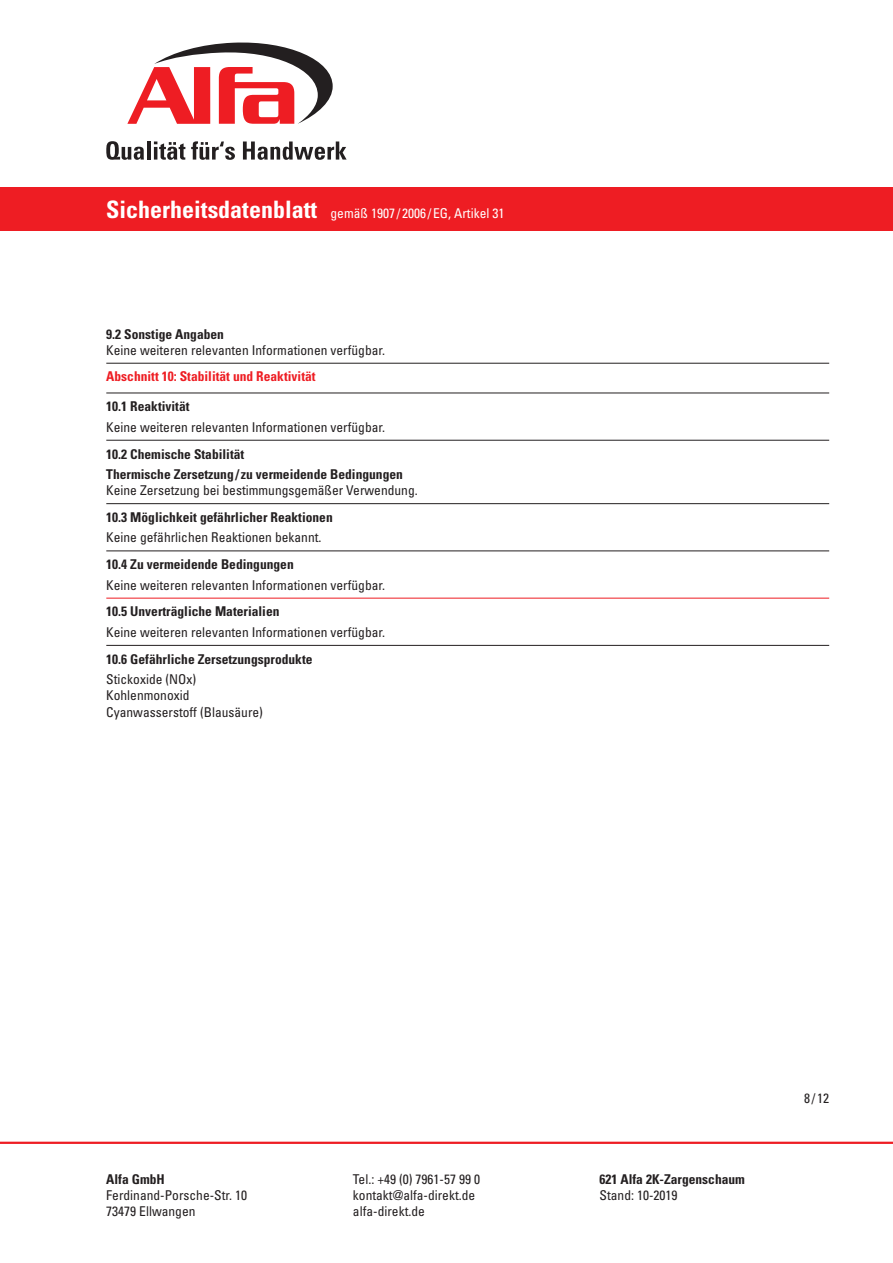
<style>
.page{position:relative;width:893px;height:1263px;background:#fff}
.page>*{position:absolute;margin:0;border:0;box-sizing:border-box;transform-origin:0 0}
.t1{font:condensed 13.5px/16.2px "Univers LT Std";color:#231f20}
.t2{font:700 condensed 13.5px/20.4px "Univers LT Std";color:#231f20}
.t3{font:condensed 13.5px "Univers LT Std";color:#fff}
.t4{font:700 condensed 13.5px "Univers LT Std";color:#ee1d23}
.s1{font-weight:700;font-size:24px}
</style>
<div class="page">
<hr style="left:0;top:1142px;width:893px;height:2px;background:#ee1d23">
<div style="left:0;top:187px;width:893px;height:44px;background:#ee1d23"></div>
<svg style="left:106px;top:141px;width:38px;height:19px"></svg>
<hr style="left:147px;top:141px;width:3px;height:19px;background:#231f20">
<svg style="left:154px;top:141px;width:31px;height:19px"></svg>
<svg style="left:191px;top:141px;width:44px;height:19px"></svg>
<svg style="left:243px;top:141px;width:104px;height:19px"></svg>
<svg style="left:127px;top:42px;width:206px;height:82px"></svg>
<hr style="left:106px;top:363px;width:723px;height:1px;background:#231f20">
<hr style="left:106px;top:645px;width:723px;height:1px;background:#231f20">
<hr style="left:106px;top:393px;width:723px;height:1px;background:#231f20">
<hr style="left:106px;top:440px;width:723px;height:1px;background:#231f20">
<hr style="left:106px;top:503px;width:723px;height:1px;background:#231f20">
<hr style="left:106px;top:551px;width:723px;height:1px;background:#231f20">
<hr style="left:106px;top:598px;width:723px;height:1px;background:#ee1d23">
<p class="t3" style="left:106px;top:205px;width:400px"><span class="s1">Sicherheitsdatenblatt</span> gemäß 1907 / 2006 /EG, Artikel 31</p>
<p class="t2" style="left:106px;top:323px;width:119px">9.2 Sonstige Angaben</p>
<p class="t1" style="left:106px;top:342px;width:280px">Keine weiteren relevanten Informationen verfügbar.</p>
<p class="t4" style="left:106px;top:368px;width:211px">Abschnitt 10: Stabilität und Reaktivität</p>
<p class="t2" style="left:106px;top:396px;width:85px">10.1 Reaktivität</p>
<p class="t1" style="left:106px;top:419px;width:280px">Keine weiteren relevanten Informationen verfügbar.</p>
<p class="t2" style="left:106px;top:443px;width:298px">10.2 Chemische Stabilität<br>Thermische Zersetzung /zu vermeidende Bedingungen</p>
<p class="t1" style="left:106px;top:482px;width:313px">Keine Zersetzung bei bestimmungsgemäßer Verwendung.</p>
<p class="t2" style="left:106px;top:507px;width:228px">10.3 Möglichkeit gefährlicher Reaktionen</p>
<p class="t1" style="left:106px;top:529px;width:217px">Keine gefährlichen Reaktionen bekannt.</p>
<p class="t2" style="left:106px;top:554px;width:189px">10.4 Zu vermeidende Bedingungen</p>
<p class="t1" style="left:106px;top:576px;width:280px">Keine weiteren relevanten Informationen verfügbar.</p>
<p class="t2" style="left:106px;top:601px;width:175px">10.5 Unverträgliche Materialien</p>
<p class="t1" style="left:106px;top:624px;width:280px">Keine weiteren relevanten Informationen verfügbar.</p>
<p class="t2" style="left:106px;top:649px;width:208px">10.6 Gefährliche Zersetzungsprodukte</p>
<p class="t1" style="left:106px;top:671px;width:158px">Stickoxide (NOx)<br>Kohlenmonoxid<br>Cyanwasserstoff (Blausäure)</p>
<p class="t2" style="left:106px;top:1169px;width:60px">Alfa GmbH</p>
<p class="t1" style="left:106px;top:1187px;width:142px">Ferdinand-Porsche-Str. 10<br>73479 Ellwangen</p>
<p class="t1" style="left:353px;top:1171px;width:129px">Tel.: +49 (0) 7961-57 99 0 kontakt@alfa-direkt.de alfa-direkt.de</p>
<p class="t2" style="left:600px;top:1169px;width:147px">621 Alfa 2K-Zargenschaum</p>
<p class="t1" style="left:600px;top:1187px;width:79px">Stand: 10-2019</p>
<p class="t1" style="left:804px;top:1090px;width:27px">8/12</p>
</div>
